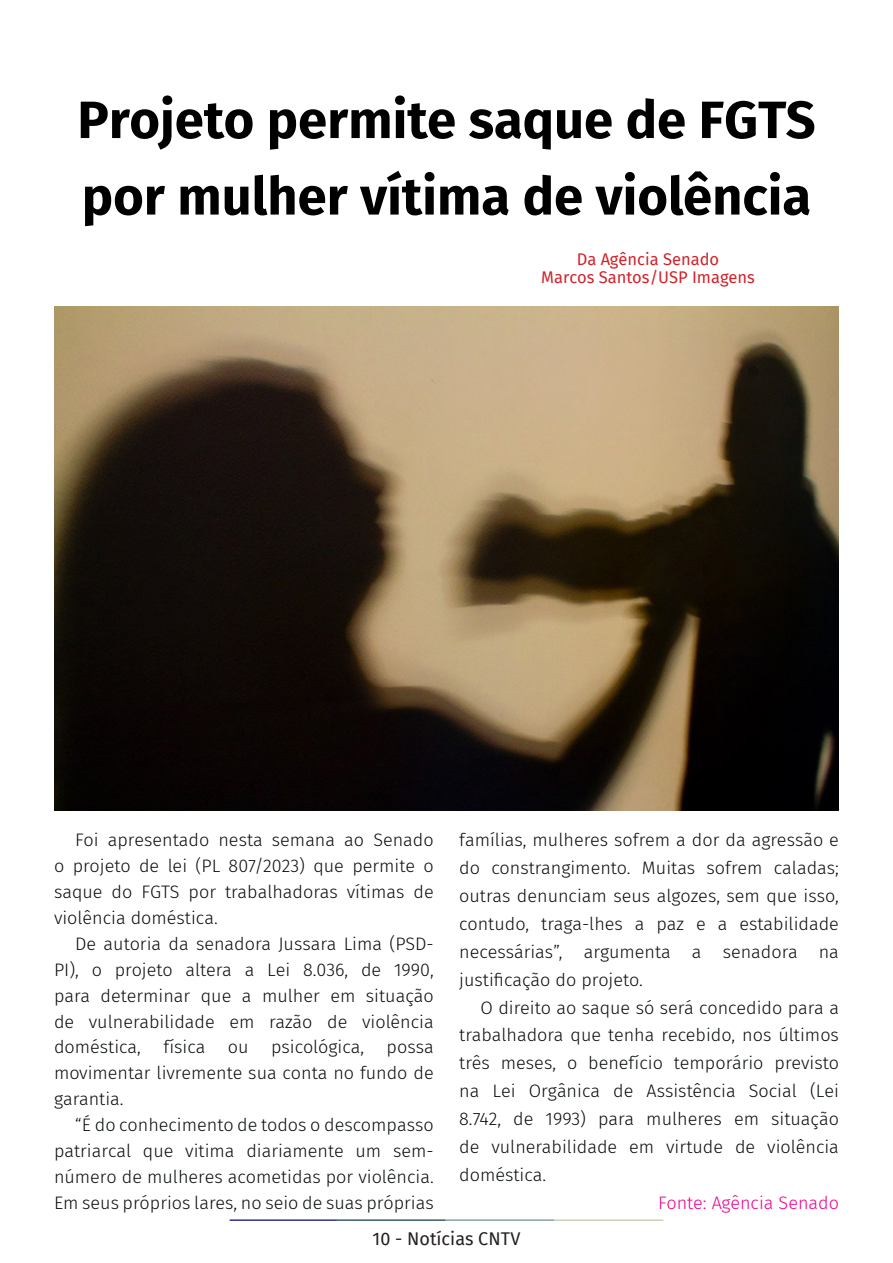
<style>
.page{position:relative;width:893px;height:1263px;background:#fff}
.page>*{position:absolute;margin:0;border:0;box-sizing:border-box;transform-origin:0 0}
.t1{font:700 52.5px/76.5px "Fira Sans";color:#000001}
.t2{font:300 18px/26px "Fira Sans";color:#080d0b;text-align:justify}
.t3{font:300 18px "Fira Sans";color:#ed028c}
.t4{font:18px "Fira Sans";color:#231f20}
.t5{font:16.5px "Fira Sans";color:#d1232a}
</style>
<div class="page">
<hr style="left:230px;top:1219px;width:107px;height:2px;background:#2f3088">
<hr style="left:337px;top:1219px;width:109px;height:2px;background:#3a5f6d">
<hr style="left:446px;top:1219px;width:109px;height:2px;background:#87a59a">
<hr style="left:555px;top:1219px;width:108px;height:2px;background:#c6d5b7">
<img style="left:54px;top:306px;width:785px;height:504px">
<p class="t1" style="left:77px;top:78px;width:740px">Projeto permite saque de FGTS por mulher vítima de violência</p>
<p class="t5" style="left:577px;top:247px;width:144px">Da Agência Senado</p>
<p class="t5" style="left:541px;top:265px;width:215px">Marcos Santos/USP Imagens</p>
<p class="t2" style="left:54px;top:827px;width:381px;text-indent:21px">Foi apresentado nesta semana ao Senado o projeto de lei (PL 807/2023) que permite o saque do FGTS por trabalhadoras vítimas de violência doméstica.</p>
<p class="t2" style="left:54px;top:930px;width:381px;text-indent:21px">De autoria da senadora Jussara Lima (PSD-PI), o projeto altera a Lei 8.036, de 1990, para determinar que a mulher em situação de vulnerabilidade em razão de violência doméstica, física ou psicológica, possa movimentar livremente sua conta no fundo de garantia.</p>
<p class="t2" style="left:54px;top:1112px;width:381px;text-indent:21px">“É do conhecimento de todos o descompasso patriarcal que vitima diariamente um sem&shy;número de mulheres acometidas por violência.<br>Em seus próprios lares, no seio de suas próprias</p>
<p class="t2" style="left:459px;top:826px;width:381px;line-height:27.9px">famílias, mulheres sofrem a dor da agressão e do constrangimento. Muitas sofrem caladas; outras denunciam seus algozes, sem que isso, contudo, traga-lhes a paz e a estabilidade necessárias”, argumenta a senadora na justificação do projeto.</p>
<p class="t2" style="left:459px;top:993px;width:381px;line-height:27.9px;text-indent:21px">O direito ao saque só será concedido para a trabalhadora que tenha recebido, nos últimos três meses, o benefício temporário previsto na Lei Orgânica de Assistência Social (Lei 8.742, de 1993) para mulheres em situação de vulnerabilidade em virtude de violência doméstica.</p>
<p class="t3" style="left:658px;top:1190px;width:182px">Fonte: Agência Senado</p>
<p class="t4" style="left:373px;top:1225px;width:149px">10 - Notícias CNTV</p>
</div>
